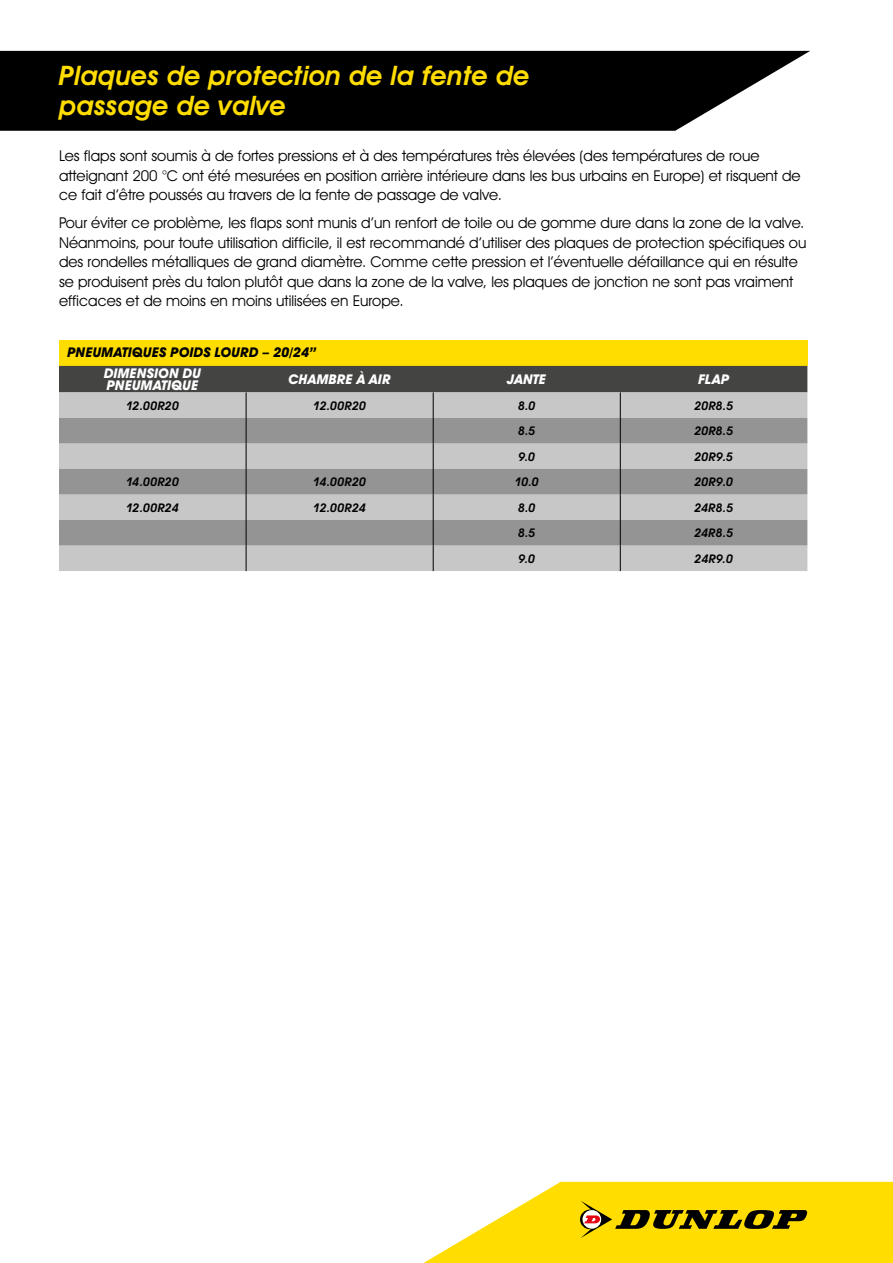
<style>
.page{position:relative;width:893px;height:1263px;background:#fff}
.page>*{position:absolute;margin:0;border:0;box-sizing:border-box;transform-origin:0 0}
.t1{font:italic 600 27px/29.7px "Avant Garde IT Cby BT";color:#fd0}
.t2{font:15px/19.5px "Avant Garde IT Cby BT";color:#000}
.t3{font:italic 700 13.5px/12px "Avant Garde IT Cby BT";letter-spacing:.02em;color:#fff}
.t4{font:italic 700 13.5px "Avant Garde IT Cby BT";letter-spacing:.01em;color:#000}
.t5{font:italic 600 12px "Avant Garde IT Cby BT";letter-spacing:.01em;color:#000}
</style>
<div class="page">
<svg style="left:0;top:51px;width:810px;height:80px;background:#151515"></svg>
<svg style="left:423px;top:1182px;width:470px;height:81px;background:#efd326"></svg>
<div style="left:59px;top:340px;width:748px;height:26px;background:#fd0"></div>
<svg style="left:59px;top:366px;width:748px;height:205px;background:#a3a2a3"></svg>
<h1 class="t1" style="left:59px;top:60px;width:472px">Plaques de protection de la fente de passage de valve</h1>
<p class="t2" style="left:59px;top:146px;width:743px">Les flaps sont soumis à de fortes pressions et à des températures très élevées (des températures de roue atteignant 200 °C ont été mesurées en position arrière intérieure dans les bus urbains en Europe) et risquent de ce fait d’être poussés au travers de la fente de passage de valve.</p>
<p class="t2" style="left:59px;top:213px;width:749px">Pour éviter ce problème, les flaps sont munis d’un renfort de toile ou de gomme dure dans la zone de la valve.<br>Néanmoins, pour toute utilisation difficile, il est recommandé d’utiliser des plaques de protection spécifiques ou des rondelles métalliques de grand diamètre. Comme cette pression et l’éventuelle défaillance qui en résulte se produisent près du talon plutôt que dans la zone de la valve, les plaques de jonction ne sont pas vraiment efficaces et de moins en moins utilisées en Europe.</p>
<p class="t4" style="left:68px;top:344px;width:250px">PNEUMATIQUES POIDS LOURD – 20/24”</p>
<p class="t3" style="left:104px;top:367px;width:98px">DIMENSION DU<br>PNEUMATIQUE</p>
<p class="t3" style="left:288px;top:373px;width:104px">CHAMBRE À AIR</p>
<p class="t3" style="left:507px;top:373px;width:40px">JANTE</p>
<p class="t3" style="left:698px;top:373px;width:33px">FLAP</p>
<p class="t5" style="left:126px;top:398px;width:54px">12.00R20</p>
<p class="t5" style="left:313px;top:398px;width:54px">12.00R20</p>
<p class="t5" style="left:518px;top:398px;width:19px">8.0</p>
<p class="t5" style="left:694px;top:398px;width:40px">20R8.5</p>
<p class="t5" style="left:518px;top:424px;width:19px">8.5</p>
<p class="t5" style="left:694px;top:424px;width:40px">20R8.5</p>
<p class="t5" style="left:518px;top:449px;width:18px">9.0</p>
<p class="t5" style="left:695px;top:449px;width:40px">20R9.5</p>
<p class="t5" style="left:126px;top:475px;width:54px">14.00R20</p>
<p class="t5" style="left:313px;top:475px;width:54px">14.00R20</p>
<p class="t5" style="left:515px;top:475px;width:26px">10.0</p>
<p class="t5" style="left:695px;top:475px;width:40px">20R9.0</p>
<p class="t5" style="left:126px;top:500px;width:54px">12.00R24</p>
<p class="t5" style="left:313px;top:500px;width:54px">12.00R24</p>
<p class="t5" style="left:518px;top:500px;width:19px">8.0</p>
<p class="t5" style="left:694px;top:500px;width:40px">24R8.5</p>
<p class="t5" style="left:518px;top:526px;width:19px">8.5</p>
<p class="t5" style="left:694px;top:526px;width:40px">24R8.5</p>
<p class="t5" style="left:518px;top:551px;width:18px">9.0</p>
<p class="t5" style="left:695px;top:551px;width:40px">24R9.0</p>
</div>
